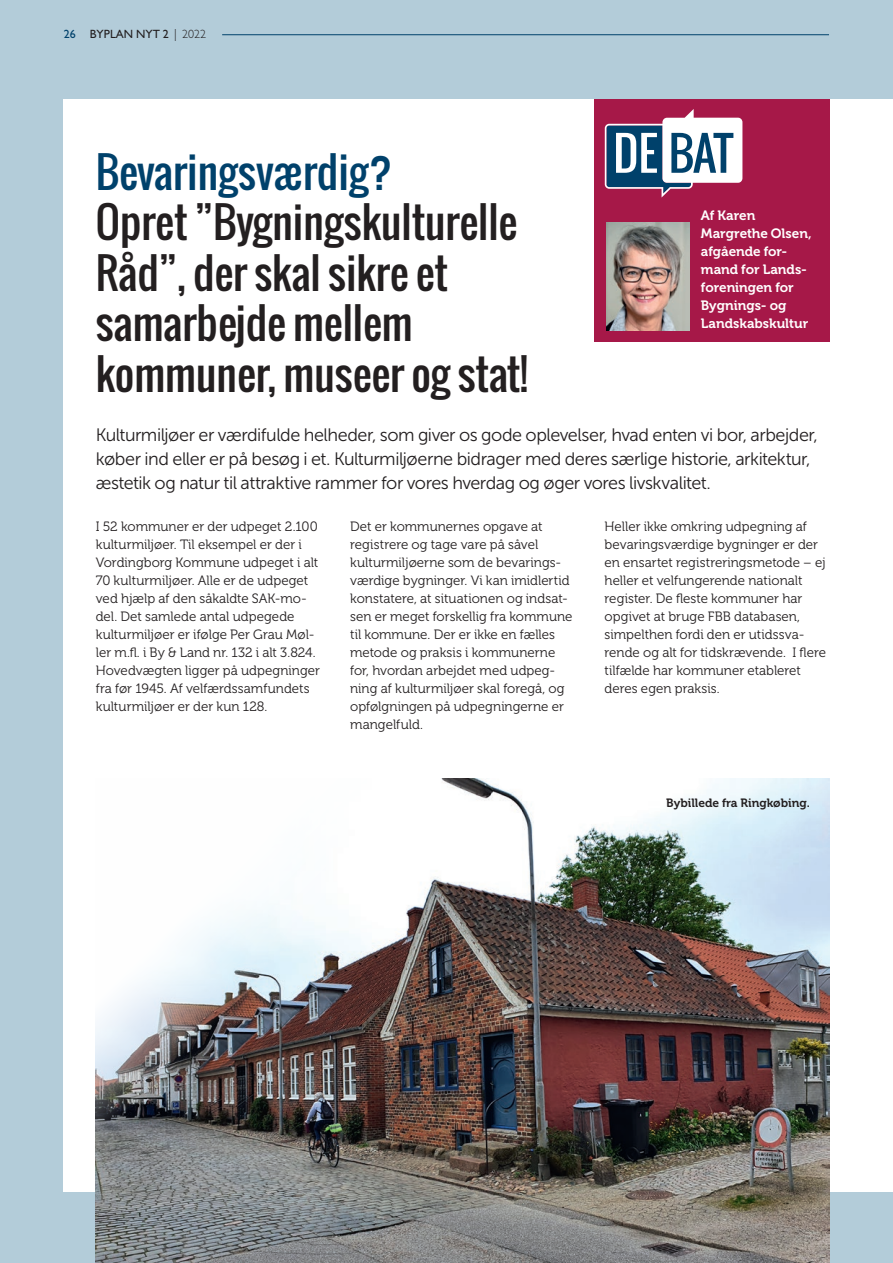
<style>
.page{position:relative;width:893px;height:1263px;background:#b3ccd9}
.page>*{position:absolute;margin:0;border:0;box-sizing:border-box;transform-origin:0 0}
.t1{font:42.15px/50.6px "Oswald";color:#231f20}
.t2{font:42.15px "Oswald";color:#00416b}
.t3{font:18px/24px "Museo Sans 300";letter-spacing:-.025em;color:#231f20}
.t4{font:13.5px/18px "Museo 300";color:#231f20}
.t5{font:13.5px/18px "Museo 700";letter-spacing:-.005em;color:#fff}
.t6{font:12px "Museo 700";color:#231f20}
.t7{font:12px "Gill Sans Std";color:#231f20}
.s1{color:#00416b}
.s2{font-weight:300}
</style>
<div class="page">
<div style="left:64px;top:99px;width:829px;height:1092px;background:#fff"></div>
<div style="left:594px;top:99px;width:235px;height:242px;background:#a61848"></div>
<img style="left:606px;top:222px;width:83px;height:109px">
<svg style="left:605px;top:109px;width:137px;height:89px"></svg>
<img style="left:96px;top:779px;width:733px;height:484px">
<hr style="left:222px;top:34px;width:607px;height:1px;background:#00416b">
<p class="t7" style="left:64px;top:27px;width:144px"><span class="s1">26</span> BYPLAN NYT 2 <span class="s2">| 2022</span></p>
<h1 class="t2" style="left:96px;top:140px;width:298px">Bevaringsværdig?</h1>
<h1 class="t1" style="left:96px;top:197px;width:434px">Opret ”Bygningskulturelle<br>Råd”, der skal sikre et samarbejde mellem kommuner, museer og stat!</h1>
<p class="t3" style="left:96px;top:423px;width:723px">Kulturmiljøer er værdifulde helheder, som giver os gode oplevelser, hvad enten vi bor, arbejder, køber ind eller er på besøg i et. Kulturmiljøerne bidrager med deres særlige historie, arkitektur, æstetik og natur til attraktive rammer for vores hverdag og øger vores livskvalitet.</p>
<p class="t5" style="left:701px;top:207px;width:112px">Af Karen<br>Margrethe Olsen, afgående for&shy;mand for Lands&shy;foreningen for<br>Bygnings- og<br>Landskabskultur</p>
<p class="t4" style="left:96px;top:518px;width:226px">I 52 kommuner er der udpeget 2.100 kulturmiljøer. Til eksempel er der i Vordingborg Kommune udpeget i alt 70 kulturmiljøer. Alle er de udpeget ved hjælp af den såkaldte SAK-mo&shy;del. Det samlede antal udpegede kulturmiljøer er ifølge Per Grau Møl&shy;ler m.fl. i By &amp; Land nr. 132 i alt 3.824.<br>Hovedvægten ligger på udpegninger fra før 1945. Af velfærdssamfundets kulturmiljøer er der kun 128.</p>
<p class="t4" style="left:350px;top:517px;width:224px">Det er kommunernes opgave at registrere og tage vare på såvel kulturmiljøerne som de bevarings&shy;værdige bygninger. Vi kan imidlertid konstatere, at situationen og indsat&shy;sen er meget forskellig fra kommune til kommune. Der er ikke en fælles metode og praksis i kommunerne for, hvordan arbejdet med udpeg&shy;ning af kulturmiljøer skal foregå, og opfølgningen på udpegningerne er mangelfuld.</p>
<p class="t4" style="left:605px;top:517px;width:223px">Heller ikke omkring udpegning af bevaringsværdige bygninger er der en ensartet registreringsmetode – ej heller et velfungerende nationalt register. De fleste kommuner har opgivet at bruge FBB databasen, simpelthen fordi den er utidssva&shy;rende og alt for tidskrævende. I flere tilfælde har kommuner etableret deres egen praksis.</p>
<p class="t6" style="left:666px;top:796px;width:145px">Bybillede fra Ringkøbing.</p>
</div>
